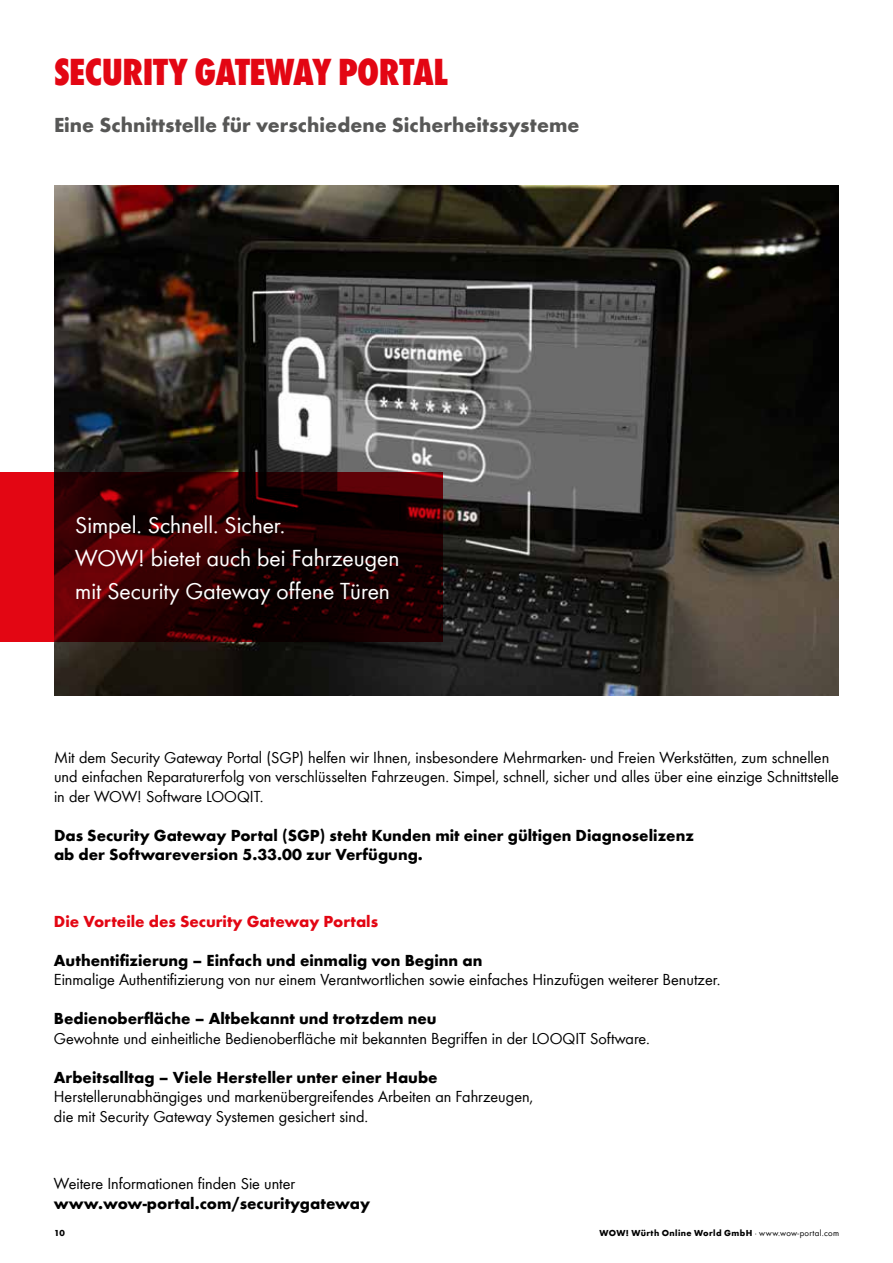
<style>
.page{position:relative;width:893px;height:1263px;background:#fff}
.page>*{position:absolute;margin:0;border:0;box-sizing:border-box;transform-origin:0 0}
.t1{font:800 condensed 39px "Wuerth";letter-spacing:-.01em;color:#e30613}
.t2{font:24px/33px "Wuerth";color:#fff}
.t3{font:700 21px "Wuerth";color:#575756}
.t4{font:16.5px/19.5px "Wuerth";color:#000}
.t5{font:700 16.5px/19.5px "Wuerth";color:#000}
.t6{font:700 16.5px "Wuerth";color:#e30613}
.t7{font:700 9px "Wuerth";letter-spacing:.04em;color:#000}
.s1{font-weight:400}
</style>
<div class="page">
<img style="left:54px;top:186px;width:785px;height:510px">
<svg style="left:0;top:472px;width:443px;height:170px;background:#3f0104"></svg>
<h1 class="t1" style="left:54px;top:44px;width:395px">SECURITY GATEWAY PORTAL</h1>
<p class="t3" style="left:54px;top:109px;width:527px">Eine Schnittstelle für verschiedene Sicherheitssysteme</p>
<h2 class="t2" style="left:75px;top:508px;width:326px">Simpel. Schnell. Sicher.<br>WOW! bietet auch bei Fahrzeugen mit Security Gateway offene Türen</h2>
<p class="t4" style="left:54px;top:746px;width:786px">Mit dem Security Gateway Portal (SGP) helfen wir Ihnen, insbesondere Mehrmarken- und Freien Werkstätten, zum schnellen und einfachen Reparaturerfolg von verschlüsselten Fahrzeugen. Simpel, schnell, sicher und alles über eine einzige Schnittstelle in der WOW! Software LOOQIT.</p>
<p class="t5" style="left:54px;top:824px;width:641px">Das Security Gateway Portal (SGP) steht Kunden mit einer gültigen Diagnoselizenz ab der Softwareversion 5.33.00 zur Verfügung.</p>
<p class="t6" style="left:54px;top:909px;width:326px">Die Vorteile des Security Gateway Portals</p>
<p class="t5" style="left:54px;top:949px;width:430px">Authentifizierung – Einfach und einmalig von Beginn an</p>
<p class="t4" style="left:54px;top:969px;width:668px">Einmalige Authentifizierung von nur einem Verantwortlichen sowie einfaches Hinzufügen weiterer Benutzer.</p>
<p class="t5" style="left:54px;top:1008px;width:384px">Bedienoberfläche – Altbekannt und trotzdem neu</p>
<p class="t4" style="left:54px;top:1028px;width:598px">Gewohnte und einheitliche Bedienoberfläche mit bekannten Begriffen in der LOOQIT Software.</p>
<p class="t5" style="left:54px;top:1066px;width:385px">Arbeitsalltag – Viele Hersteller unter einer Haube</p>
<p class="t4" style="left:54px;top:1086px;width:481px">Herstellerunabhängiges und markenübergreifendes Arbeiten an Fahrzeugen, die mit Security Gateway Systemen gesichert sind.</p>
<p class="t4" style="left:54px;top:1173px;width:243px">Weitere Informationen finden Sie unter</p>
<p class="t5" style="left:54px;top:1192px;width:318px">www.wow-portal.com/securitygateway</p>
<p class="t7" style="left:54px;top:1226px;width:12px">10</p>
<p class="t7" style="left:600px;top:1226px;width:241px">WOW! Würth Online World GmbH <span class="s1">· www.wow-portal.com</span></p>
</div>
